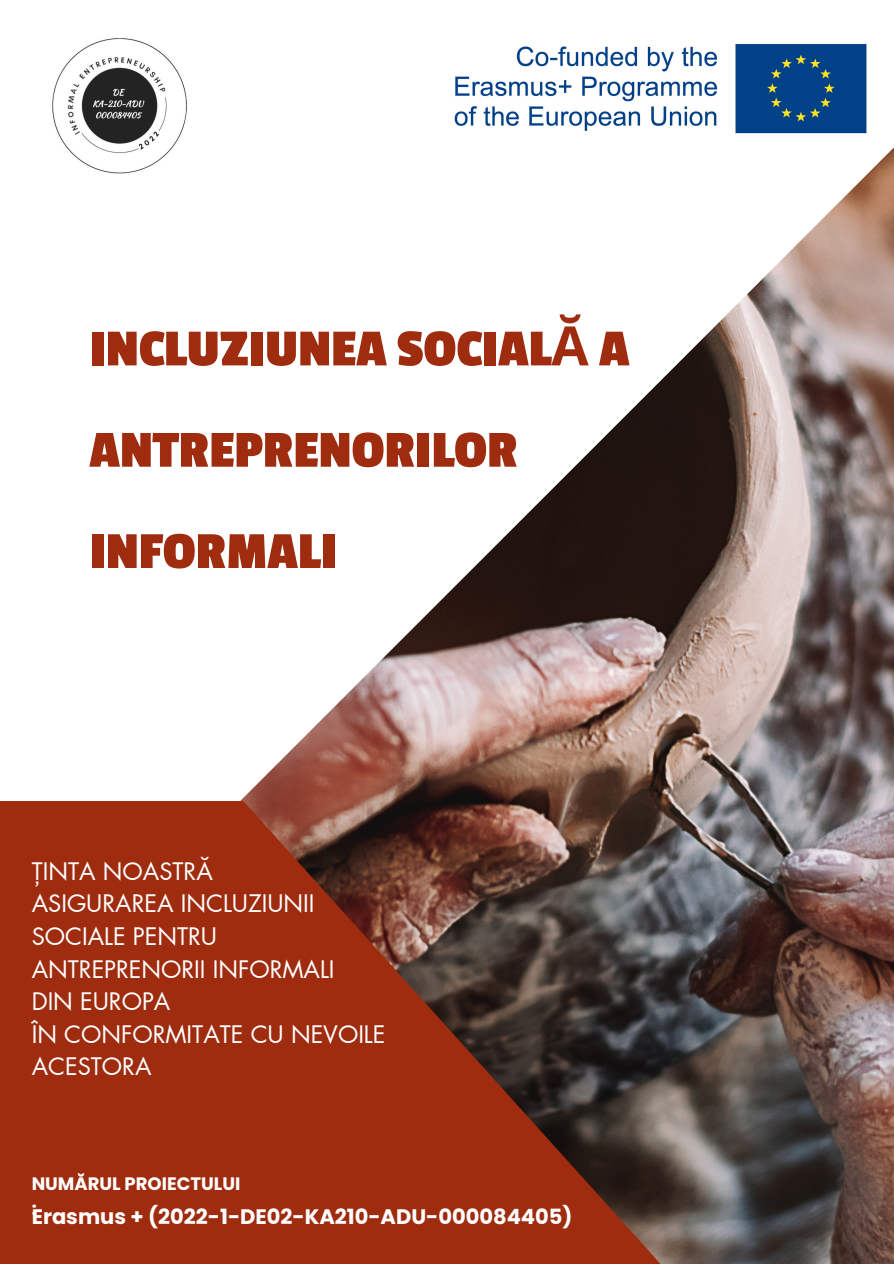
<style>
.page{position:relative;width:894px;height:1264px;background:#fff}
.page>*{position:absolute;margin:0;border:0;box-sizing:border-box;transform-origin:0 0}
.t1{font:700 54.3px/101.2px "Passion One";color:#9f2c0f}
.t2{font:23.55px/32.7px "Futura LT Pro";color:#fff}
.t3{font:700 21px "Poppins";color:#fff}
.t4{font:700 18px "Poppins";color:#fff}
.s1{font-family:"Noto Sans"}
</style>
<div class="page">
<img style="left:240px;top:148px;width:653px;height:1115px">
<svg style="left:0;top:801px;width:727px;height:462px;background:#833521"></svg>
<img style="left:454px;top:44px;width:413px;height:90px">
<img style="left:52px;top:38px;width:135px;height:136px">
<h1 class="t1" style="left:89px;top:299px;width:541px">INCLUZIUNEA SOCIAL<span class="s1">Ă</span> A<br>ANTREPRENORILOR<br>INFORMALI</h1>
<p class="t2" style="left:32px;top:855px;width:355px">ȚINTA NOASTRĂ<br>ASIGURAREA INCLUZIUNII<br>SOCIALE PENTRU<br>ANTREPRENORII INFORMALI<br>DIN EUROPA<br>ÎN CONFORMITATE CU NEVOILE<br>ACESTORA</p>
<p class="t4" style="left:32px;top:1171px;width:210px">NUMĂRUL PROIECTULUI</p>
<p class="t3" style="left:32px;top:1201px;width:542px"><sup>:</sup>Erasmus + (2022-1-DE02-KA210-ADU-000084405)</p>
</div>
